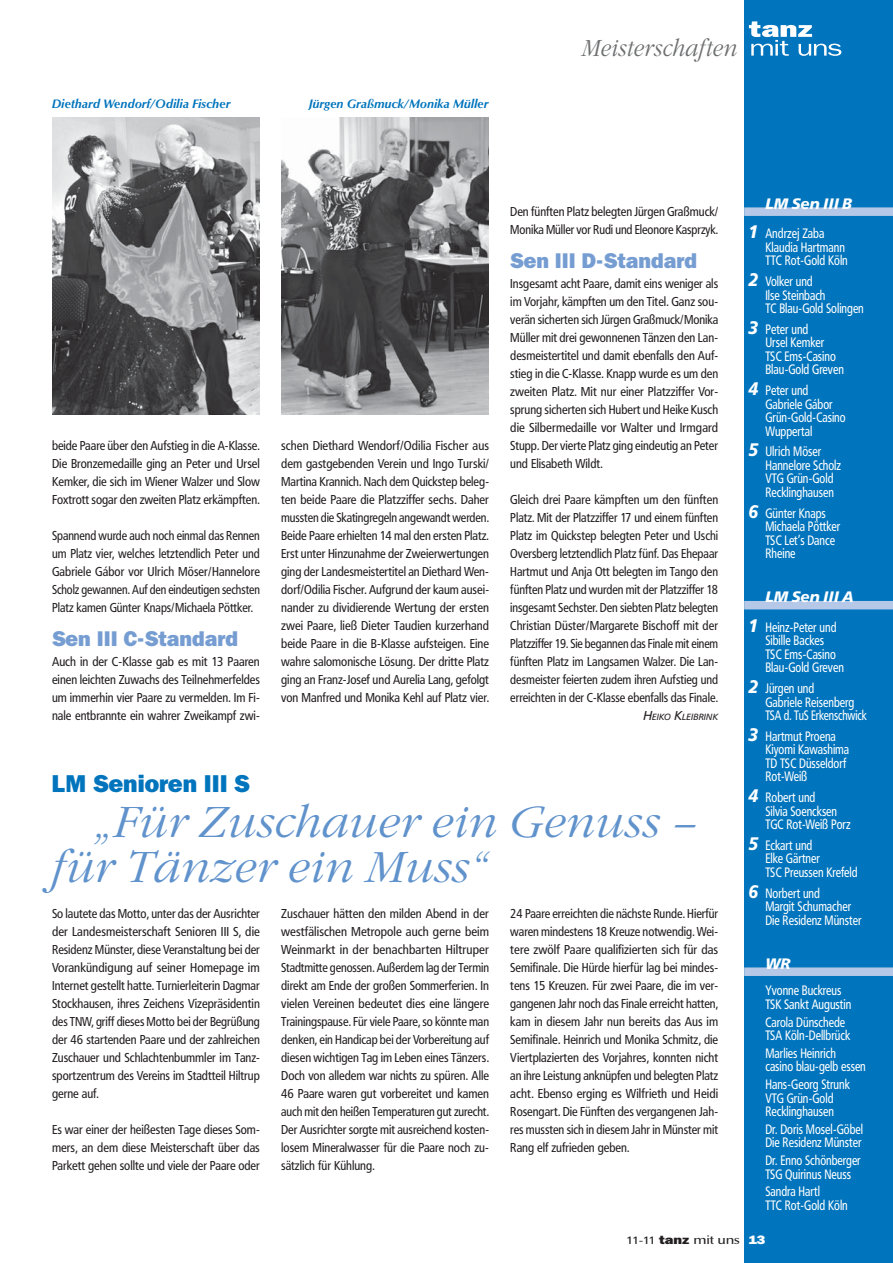
<style>
.page{position:relative;width:893px;height:1263px;background:#fff}
.page>*{position:absolute;margin:0;border:0;box-sizing:border-box;transform-origin:0 0}
.t1{font:italic 300 45px/45px "Garamond Itc T";color:#6092cc}
.t2{font:italic 300 24px "Garamond Itc T";color:#6d6e70;scale:.9 1}
.t3{font:800 24px "Franklin ITCBQ";color:#0074bc}
.t4{font:800 21px "Franklin ITCBQ";color:#769dd2}
.t5{font:italic 900 15px "Frutiger BQ";color:#fff}
.t6{font:13.5px/13.5px "Frutiger Condensed BQ";color:#fff;scale:.9 1}
.t7{font:12.75px/18px "Frutiger Condensed BQ";color:#231f20;text-align:justify}
.t8{font:12.75px/18px "Frutiger Condensed BQ";color:#231f20;text-align:justify;scale:.96 1}
.t9{font:italic 700 12px "Optima BQ";color:#0074bc}
.t10{font:500 12px "Optima BQ";letter-spacing:-.01em;color:#231f20;scale:1.2 1}
.t11{font:italic 8.85px "Frutiger BQ";letter-spacing:.02em;color:#231f20}
.s1{font-size:12.75px}
.s2{font-family:"Frutiger BQ";font-weight:900;font-style:italic;font-size:18px}
.s3{font-family:"Frutiger BQ";font-weight:400;font-size:10.5px}
.s4{font-family:"Franklin ITCBQ";font-weight:800}
.s5{font-family:"Franklin ITCBQ";font-weight:800;color:#fff}
</style>
<div class="page">
<div style="left:744px;top:0;width:149px;height:1263px;background:#0074bc"></div>
<svg style="left:749px;top:21px;width:92px;height:35px"></svg>
<div style="left:744px;top:207px;width:149px;height:9px;background:#b6c8e7"></div>
<div style="left:744px;top:601px;width:149px;height:8px;background:#b6c8e7"></div>
<div style="left:744px;top:967px;width:149px;height:9px;background:#b6c8e7"></div>
<img style="left:52px;top:117px;width:207px;height:297px">
<img style="left:282px;top:117px;width:207px;height:297px">
<p class="t9" style="left:52px;top:98px;width:180px">Diethard Wendorf/Odilia Fischer</p>
<p class="t9" style="left:309px;top:98px;width:181px">Jürgen Graßmuck/Monika Müller</p>
<h2 class="t2" style="left:582px;top:38px;width:175px">Meisterschaften</h2>
<p class="t7" style="left:52px;top:438px;width:209px">beide Paare über den Aufstieg in die A-Klasse.<br>Die Bronzemedaille ging an Peter und Ursel Kemker, die sich im Wiener Walzer und Slow Foxtrott sogar den zweiten Platz erkämpften.</p>
<p class="t8" style="left:52px;top:528px;width:218px">Spannend wurde auch noch einmal das Rennen um Platz vier, welches letztendlich Peter und Gabriele Gábor vor Ulrich Möser/Hannelore Scholz gewannen. Auf den eindeutigen sechsten Platz kamen Günter Knaps/Michaela Pöttker.</p>
<h3 class="t4" style="left:52px;top:631px;width:187px">Sen III C-Standard</h3>
<p class="t7" style="left:52px;top:654px;width:209px">Auch in der C-Klasse gab es mit 13 Paaren einen leichten Zuwachs des Teilnehmerfeldes um immerhin vier Paare zu vermelden. Im Fi&shy;nale entbrannte ein wahrer Zweikampf zwi-</p>
<p class="t7" style="left:281px;top:438px;width:209px">schen Diethard Wendorf/Odilia Fischer aus dem gastgebenden Verein und Ingo Turski/ Martina Krannich. Nach dem Quickstep beleg&shy;ten beide Paare die Platzziffer sechs. Daher mussten die Skatingregeln angewandt werden.<br>Beide Paare erhielten 14 mal den ersten Platz.<br>Erst unter Hinzunahme der Zweierwertungen ging der Landesmeistertitel an Diethard Wen&shy;dorf/Odilia Fischer. Aufgrund der kaum ausei&shy;nander zu dividierende Wertung der ersten zwei Paare, ließ Dieter Taudien kurzerhand beide Paare in die B-Klasse aufsteigen. Eine wahre salomonische Lösung. Der dritte Platz ging an Franz-Josef und Aurelia Lang, gefolgt von Manfred und Monika Kehl auf Platz vier.</p>
<p class="t7" style="left:510px;top:204px;width:209px">Den fünften Platz belegten Jürgen Graßmuck/<br>Monika Müller vor Rudi und Eleonore Kasprzyk.</p>
<h3 class="t4" style="left:510px;top:253px;width:188px">Sen III D-Standard</h3>
<p class="t7" style="left:510px;top:276px;width:209px">Insgesamt acht Paare, damit eins weniger als im Vorjahr, kämpften um den Titel. Ganz sou&shy;verän sicherten sich Jürgen Graßmuck/Monika Müller mit drei gewonnenen Tänzen den Lan&shy;desmeistertitel und damit ebenfalls den Auf&shy;stieg in die C-Klasse. Knapp wurde es um den zweiten Platz. Mit nur einer Platzziffer Vor&shy;sprung sicherten sich Hubert und Heike Kusch die Silbermedaille vor Walter und Irmgard Stupp. Der vierte Platz ging eindeutig an Peter und Elisabeth Wildt.</p>
<p class="t7" style="left:510px;top:492px;width:209px">Gleich drei Paare kämpften um den fünften Platz. Mit der Platzziffer 17 und einem fünften Platz im Quickstep belegten Peter und Uschi Oversberg letztendlich Platz fünf. Das Ehepaar Hartmut und Anja Ott belegten im Tango den fünften Platz und wurden mit der Platzziffer 18 insgesamt Sechster. Den siebten Platz belegten Christian Düster/Margarete Bischoff mit der Platzziffer 19. Sie begannen das Finale mit einem fünften Platz im Langsamen Walzer. Die Lan&shy;desmeister feierten zudem ihren Aufstieg und erreichten in der C-Klasse ebenfalls das Finale.</p>
<p class="t11" style="left:643px;top:713px;width:76px"><span class="s1">H</span>EIKO <span class="s1">K</span>LEIBRINK</p>
<h2 class="t3" style="left:52px;top:774px;width:200px">LM Senioren III S</h2>
<h1 class="t1" style="left:52px;top:804px;width:648px;text-indent:45px">„Für Zuschauer ein Genuss – für Tänzer ein Muss“</h1>
<p class="t7" style="left:52px;top:906px;width:209px">So lautete das Motto, unter das der Ausrichter der Landesmeisterschaft Senioren III S, die Residenz Münster, diese Veranstaltung bei der Vorankündigung auf seiner Homepage im Internet gestellt hatte. Turnierleiterin Dagmar Stockhausen, ihres Zeichens Vizepräsidentin des TNW, griff dieses Motto bei der Begrüßung der 46 startenden Paare und der zahlreichen Zuschauer und Schlachtenbummler im Tanz&shy;sportzentrum des Vereins im Stadtteil Hiltrup gerne auf.</p>
<p class="t7" style="left:52px;top:1122px;width:209px">Es war einer der heißesten Tage dieses Som&shy;mers, an dem diese Meisterschaft über das Parkett gehen sollte und viele der Paare oder</p>
<p class="t7" style="left:281px;top:906px;width:209px">Zuschauer hätten den milden Abend in der westfälischen Metropole auch gerne beim Weinmarkt in der benachbarten Hiltruper Stadtmitte genossen. Außerdem lag der Termin direkt am Ende der großen Sommerferien. In vielen Vereinen bedeutet dies eine längere Trainingspause. Für viele Paare, so könnte man denken, ein Handicap bei der Vorbereitung auf diesen wichtigen Tag im Leben eines Tänzers.<br>Doch von alledem war nichts zu spüren. Alle 46 Paare waren gut vorbereitet und kamen auch mit den heißen Temperaturen gut zurecht.<br>Der Ausrichter sorgte mit ausreichend kosten&shy;losem Mineralwasser für die Paare noch zu&shy;sätzlich für Kühlung.</p>
<p class="t7" style="left:510px;top:906px;width:209px">24 Paare erreichten die nächste Runde. Hierfür waren mindestens 18 Kreuze notwendig. Wei&shy;tere zwölf Paare qualifizierten sich für das Semifinale. Die Hürde hierfür lag bei mindes&shy;tens 15 Kreuzen. Für zwei Paare, die im ver&shy;gangenen Jahr noch das Finale erreicht hatten, kam in diesem Jahr nun bereits das Aus im Semifinale. Heinrich und Monika Schmitz, die Viertplazierten des Vorjahres, konnten nicht an ihre Leistung anknüpfen und belegten Platz acht. Ebenso erging es Wilfrieth und Heidi Rosengart. Die Fünften des vergangenen Jah&shy;res mussten sich in diesem Jahr in Münster mit Rang elf zufrieden geben.</p>
<p class="t5" style="left:765px;top:198px;width:88px">LM Sen III B</p>
<p class="t6" style="left:765px;top:228px;width:93px;text-indent:-17px"><span class="s2">1</span> Andrzej Zaba<br>Klaudia Hartmann<br>TTC Rot-Gold Köln</p>
<p class="t6" style="left:765px;top:276px;width:111px;text-indent:-17px"><span class="s2">2</span> Volker und<br>Ilse Steinbach<br>TC Blau-Gold Solingen</p>
<p class="t6" style="left:765px;top:324px;width:89px;text-indent:-17px"><span class="s2">3</span> Peter und<br>Ursel Kemker<br>TSC Ems-Casino<br>Blau-Gold Greven</p>
<p class="t6" style="left:765px;top:385px;width:91px;text-indent:-17px"><span class="s2">4</span> Peter und<br>Gabriele Gábor<br>Grün-Gold-Casino<br>Wuppertal</p>
<p class="t6" style="left:765px;top:446px;width:86px;text-indent:-17px"><span class="s2">5</span> Ulrich Möser<br>Hannelore Scholz<br>VTG Grün-Gold<br>Recklinghausen</p>
<p class="t6" style="left:765px;top:507px;width:85px;text-indent:-17px"><span class="s2">6</span> Günter Knaps<br>Michaela Pöttker<br>TSC Let’s Dance<br>Rheine</p>
<p class="t5" style="left:765px;top:591px;width:90px">LM Sen III A</p>
<p class="t6" style="left:765px;top:622px;width:89px;text-indent:-17px"><span class="s2">1</span> Heinz-Peter und<br>Sibille Backes<br>TSC Ems-Casino<br>Blau-Gold Greven</p>
<p class="t6" style="left:765px;top:683px;width:114px;text-indent:-17px"><span class="s2">2</span> Jürgen und<br>Gabriele Reisenberg<br>TSA d. TuS Erkenschwick</p>
<p class="t6" style="left:765px;top:731px;width:95px;text-indent:-17px"><span class="s2">3</span> Hartmut Proena<br>Kiyomi Kawashima<br>TD TSC Düsseldorf<br>Rot-Weiß</p>
<p class="t6" style="left:765px;top:792px;width:96px;text-indent:-17px"><span class="s2">4</span> Robert und<br>Silvia Soencksen<br>TGC Rot-Weiß Porz</p>
<p class="t6" style="left:765px;top:840px;width:104px;text-indent:-17px"><span class="s2">5</span> Eckart und<br>Elke Gärtner<br>TSC Preussen Krefeld</p>
<p class="t6" style="left:765px;top:888px;width:108px;text-indent:-17px"><span class="s2">6</span> Norbert und<br>Margit Schumacher<br>Die Residenz Münster</p>
<p class="t5" style="left:765px;top:958px;width:27px">WR</p>
<p class="t6" style="left:765px;top:985px;width:97px">Yvonne Buckreus<br>TSK Sankt Augustin</p>
<p class="t6" style="left:765px;top:1017px;width:96px">Carola Dünschede<br>TSA Köln-Dellbrück</p>
<p class="t6" style="left:765px;top:1048px;width:113px">Marlies Heinrich casino blau-gelb essen</p>
<p class="t6" style="left:765px;top:1079px;width:95px">Hans-Georg Strunk<br>VTG Grün-Gold<br>Recklinghausen</p>
<p class="t6" style="left:765px;top:1124px;width:110px">Dr. Doris Mosel-Göbel<br>Die Residenz Münster</p>
<p class="t6" style="left:765px;top:1155px;width:107px">Dr. Enno Schönberger<br>TSG Quirinus Neuss</p>
<p class="t6" style="left:765px;top:1186px;width:93px">Sandra Hartl<br>TTC Rot-Gold Köln</p>
<p class="t10" style="left:626px;top:1235px;width:117px"><span class="s3">11-11</span> <span class="s4">tanz</span> mit uns <span class="s5">13</span></p>
</div>
